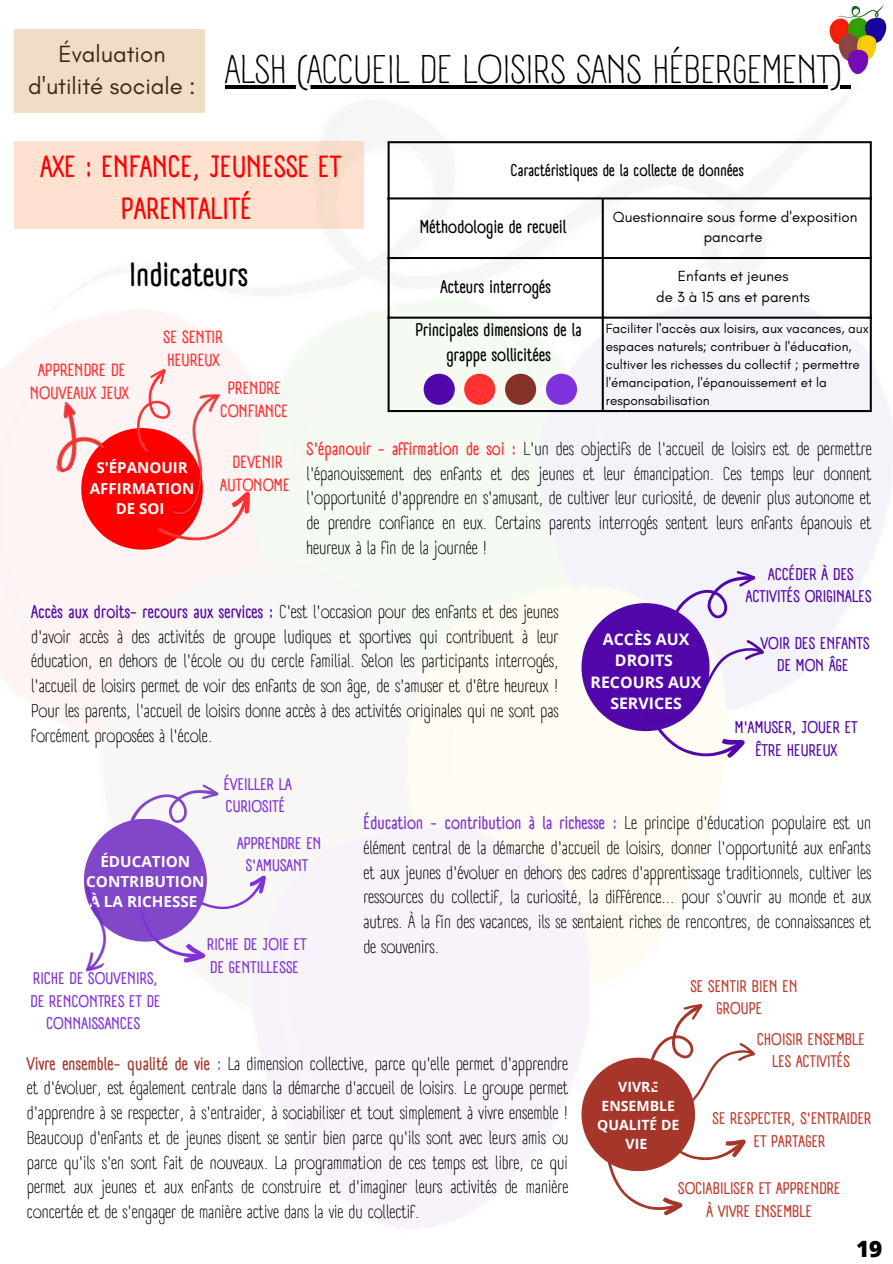
<style>
.page{position:relative;width:893px;height:1264px;background:#fff}
.page>*{position:absolute;margin:0;border:0;box-sizing:border-box;transform-origin:0 0}
.t1{font:39px "A Day Without Sun Text";color:#000}
.t2{font:700 33px "A Day Without Sun Text";color:#000}
.t3{font:700 30px/41.5px "A Day Without Sun Text";color:#f00;text-align:center}
.t4{font:24px/32.5px "Glacial Indifference";color:#000;text-align:center}
.t5{font:800 22.5px "Open Sans";color:#000}
.t6{font:18px/24.8px "A Day Without Sun Text";color:#000;text-align:justify}
.t7{font:700 18px/24.8px "A Day Without Sun Text";color:#000;text-align:center}
.t8{font:700 17.25px/23.5px "A Day Without Sun Text";color:#ff3131;text-align:center}
.t9{font:700 16.5px/22.5px "A Day Without Sun Text";color:#c03c2e;text-align:center}
.t10{font:700 16.5px/22.5px "A Day Without Sun Text";color:#7f31db;text-align:center}
.t11{font:700 16.5px/22.5px "A Day Without Sun Text";color:#5207aa;text-align:center}
.t12{font:700 16.5px "A Day Without Sun Text";color:#000}
.t13{font:700 15.9px/21.3px "Open Sans";color:#fff;text-align:center}
.t14{font:700 15.3px/20.2px "Open Sans";color:#fff}
.t15{font:15px/20.2px "Glacial Indifference";color:#000;text-align:center}
.t16{font:700 15px/20.2px "Open Sans";color:#fff;text-align:center}
.t17{font:700 14.1px/19px "Open Sans";color:#fff;text-align:center}
.t18{font:13.5px/18px "Glacial Indifference";color:#000}
.s1{font-weight:700;color:#ff3131}
.s2{font-weight:700;color:#5207aa}
.s3{font-weight:700;color:#7f31db}
.s4{font-weight:700;color:#a6362a}
</style>
<div class="page">
<img style="left:0;top:85px;width:892px;height:1143px">
<hr style="left:387px;top:143px;width:2px;height:267px;background:#000">
<hr style="left:601px;top:199px;width:2px;height:211px;background:#000">
<hr style="left:869px;top:143px;width:2px;height:267px;background:#000">
<hr style="left:387px;top:141px;width:484px;height:2px;background:#000">
<hr style="left:387px;top:197px;width:484px;height:2px;background:#000">
<hr style="left:387px;top:257px;width:484px;height:2px;background:#000">
<hr style="left:387px;top:316px;width:484px;height:3px;background:#000">
<hr style="left:387px;top:410px;width:484px;height:2px;background:#000">
<div style="left:423px;top:374px;width:31px;height:31px;background:#5207aa;border-radius:50%"></div>
<div style="left:464px;top:374px;width:31px;height:31px;background:#ff3131;border-radius:50%"></div>
<div style="left:505px;top:374px;width:31px;height:31px;background:#843128;border-radius:50%"></div>
<div style="left:546px;top:374px;width:31px;height:31px;background:#7f31db;border-radius:50%"></div>
<svg style="left:74px;top:364px;width:184px;height:192px"></svg>
<img style="left:127px;top:386px;width:138px;height:134px">
<img style="left:35px;top:395px;width:72px;height:79px">
<svg style="left:635px;top:723px;width:110px;height:50px"></svg>
<div style="left:581px;top:603px;width:128px;height:128px;background:#5207aa;border-radius:50%"></div>
<img style="left:645px;top:640px;width:118px;height:83px">
<svg style="left:662px;top:567px;width:100px;height:63px"></svg>
<div style="left:84px;top:818px;width:123px;height:123px;background:#8246c8;border-radius:50%"></div>
<img style="left:30px;top:874px;width:105px;height:103px">
<svg style="left:131px;top:784px;width:87px;height:39px"></svg>
<svg style="left:135px;top:875px;width:133px;height:100px"></svg>
<div style="left:581px;top:1057px;width:114px;height:114px;background:#a6362a;border-radius:50%"></div>
<img style="left:693px;top:1043px;width:61px;height:75px">
<svg style="left:630px;top:997px;width:92px;height:93px"></svg>
<svg style="left:591px;top:1115px;width:155px;height:113px"></svg>
<div style="left:14px;top:141px;width:349px;height:87px;background:#ffe1d0"></div>
<div style="left:14px;top:29px;width:191px;height:84px;background:#efddc5"></div>
<img style="left:829px;top:5px;width:58px;height:70px">
<hr style="left:225px;top:86px;width:615px;height:3px;background:#000">
<svg style="left:840px;top:86px;width:11px;height:3px"></svg>
<p class="t4" style="left:28px;top:37px;width:169px">Évaluation d'utilité sociale :</p>
<p class="t1" style="left:225px;top:46px;width:617px">ALSH (ACCUEIL DE LOISIRS SANS HÉBERGEMENT)</p>
<p class="t3" style="left:40px;top:146px;width:302px">AXE : ENFANCE, JEUNESSE ET<br>PARENTALITÉ</p>
<p class="t2" style="left:129px;top:254px;width:120px">Indicateurs</p>
<p class="t12" style="left:511px;top:160px;width:234px">Caractéristiques de la collecte de données</p>
<p class="t7" style="left:420px;top:215px;width:148px">Méthodologie de recueil</p>
<p class="t15" style="left:613px;top:207px;width:246px">Questionnaire sous forme d'exposition pancarte</p>
<p class="t15" style="left:677px;top:266px;width:112px">Enfants et jeunes</p>
<p class="t15" style="left:656px;top:286px;width:155px">de 3 à 15 ans et parents</p>
<p class="t7" style="left:440px;top:274px;width:112px">Acteurs interrogés</p>
<p class="t8" style="left:164px;top:325px;width:61px;text-align:left">SE SENTIR<br>HEUREUX</p>
<p class="t8" style="left:30px;top:358px;width:100px">APPRENDRE DE<br>NOUVEAUX JEUX</p>
<p class="t8" style="left:220px;top:376px;width:69px">PRENDRE<br>CONFIANCE</p>
<p class="t8" style="left:220px;top:450px;width:71px">DEVENIR<br>AUTONOME</p>
<p class="t16" style="left:90px;top:457px;width:106px">S'ÉPANOUIR<br>AFFIRMATION<br>DE SOI</p>
<p class="t7" style="left:415px;top:317px;width:168px">Principales dimensions de la grappe sollicitées</p>
<p class="t18" style="left:605px;top:319px;width:264px">Faciliter l'accès aux loisirs, aux vacances, aux espaces naturels; contribuer à l'éducation, cultiver les richesses du collectif ; permettre l'émancipation, l'épanouissement et la responsabilisation</p>
<p class="t6" style="left:306px;top:436px;width:566px"><span class="s1">S'épanouir - affirmation de soi :</span> L'un des objectifs de l'accueil de loisirs est de permettre l'épanouissement des enfants et des jeunes et leur émancipation. Ces temps leur donnent l'opportunité d'apprendre en s'amusant, de cultiver leur curiosité, de devenir plus autonome et de prendre confiance en eux. Certains parents interrogés sentent leurs enfants épanouis et heureux à la fin de la journée !</p>
<p class="t6" style="left:31px;top:599px;width:529px"><span class="s2">Accès aux droits- recours aux services :</span> C'est l'occasion pour des enfants et des jeunes d'avoir accès à des activités de groupe ludiques et sportives qui contribuent à leur éducation, en dehors de l'école ou du cercle familial. Selon les participants interrogés, l'accueil de loisirs permet de voir des enfants de son âge, de s'amuser et d'être heureux !<br>Pour les parents, l'accueil de loisirs donne accès à des activités originales qui ne sont pas forcément proposées à l'école.</p>
<p class="t13" style="left:602px;top:628px;width:88px">ACCÈS AUX<br>DROITS</p>
<p class="t13" style="left:590px;top:670px;width:112px">RECOURS AUX<br>SERVICES</p>
<p class="t11" style="left:745px;top:563px;width:127px">ACCÉDER À DES<br>ACTIVITÉS ORIGINALES</p>
<p class="t11" style="left:760px;top:631px;width:110px">VOIR DES ENFANTS<br>DE MON ÂGE</p>
<p class="t11" style="left:734px;top:716px;width:124px">M'AMUSER, JOUER ET<br>ÊTRE HEUREUX</p>
<p class="t14" style="left:100px;top:850px;width:91px">ÉDUCATION</p>
<p class="t14" style="left:86px;top:870px;width:120px">CONTRIBUTION<br>À LA RICHESSE</p>
<p class="t10" style="left:224px;top:773px;width:70px;text-align:left">ÉVEILLER LA<br>CURIOSITÉ</p>
<p class="t10" style="left:237px;top:831px;width:86px">APPRENDRE EN<br>S'AMUSANT</p>
<p class="t10" style="left:31px;top:967px;width:132px">RICHE DE SOUVENIRS,<br>DE RENCONTRES ET DE<br>CONNAISSANCES</p>
<p class="t10" style="left:207px;top:933px;width:101px;text-align:left">RICHE DE JOIE ET<br>DE GENTILLESSE</p>
<p class="t6" style="left:363px;top:810px;width:509px"><span class="s3">Éducation - contribution à la richesse :</span> Le principe d'éducation populaire est un élément central de la démarche d'accueil de loisirs, donner l'opportunité aux enfants et aux jeunes d'évoluer en dehors des cadres d'apprentissage traditionnels, cultiver les ressources du collectif, la curiosité, la différence... pour s'ouvrir au monde et aux autres. À la fin des vacances, ils se sentaient riches de rencontres, de connaissances et de souvenirs.</p>
<p class="t9" style="left:690px;top:974px;width:109px">SE SENTIR BIEN EN<br>GROUPE</p>
<p class="t6" style="left:27px;top:1051px;width:543px"><span class="s4">Vivre ensemble- qualité de vie</span> : La dimension collective, parce qu'elle permet d'apprendre et d'évoluer, est également centrale dans la démarche d'accueil de loisirs. Le groupe permet d'apprendre à se respecter, à s'entraider, à sociabiliser et tout simplement à vivre ensemble !<br>Beaucoup d'enfants et de jeunes disent se sentir bien parce qu'ils sont avec leurs amis ou parce qu'ils s'en sont fait de nouveaux. La programmation de ces temps est libre, ce qui permet aux jeunes et aux enfants de construire et d'imaginer leurs activités de manière concertée et de s'engager de manière active dans la vie du collectif.</p>
<p class="t17" style="left:601px;top:1077px;width:75px">VIVRE<br>ENSEMBLE</p>
<p class="t17" style="left:597px;top:1115px;width:84px">QUALITÉ DE<br>VIE</p>
<p class="t9" style="left:757px;top:1027px;width:110px">CHOISIR ENSEMBLE<br>LES ACTIVITÉS</p>
<p class="t9" style="left:712px;top:1107px;width:160px">SE RESPECTER, S'ENTRAIDER<br>ET PARTAGER</p>
<p class="t9" style="left:678px;top:1177px;width:164px">SOCIABILISER ET APPRENDRE<br>À VIVRE ENSEMBLE</p>
<p class="t5" style="left:855px;top:1232px;width:28px">19</p>
</div>
